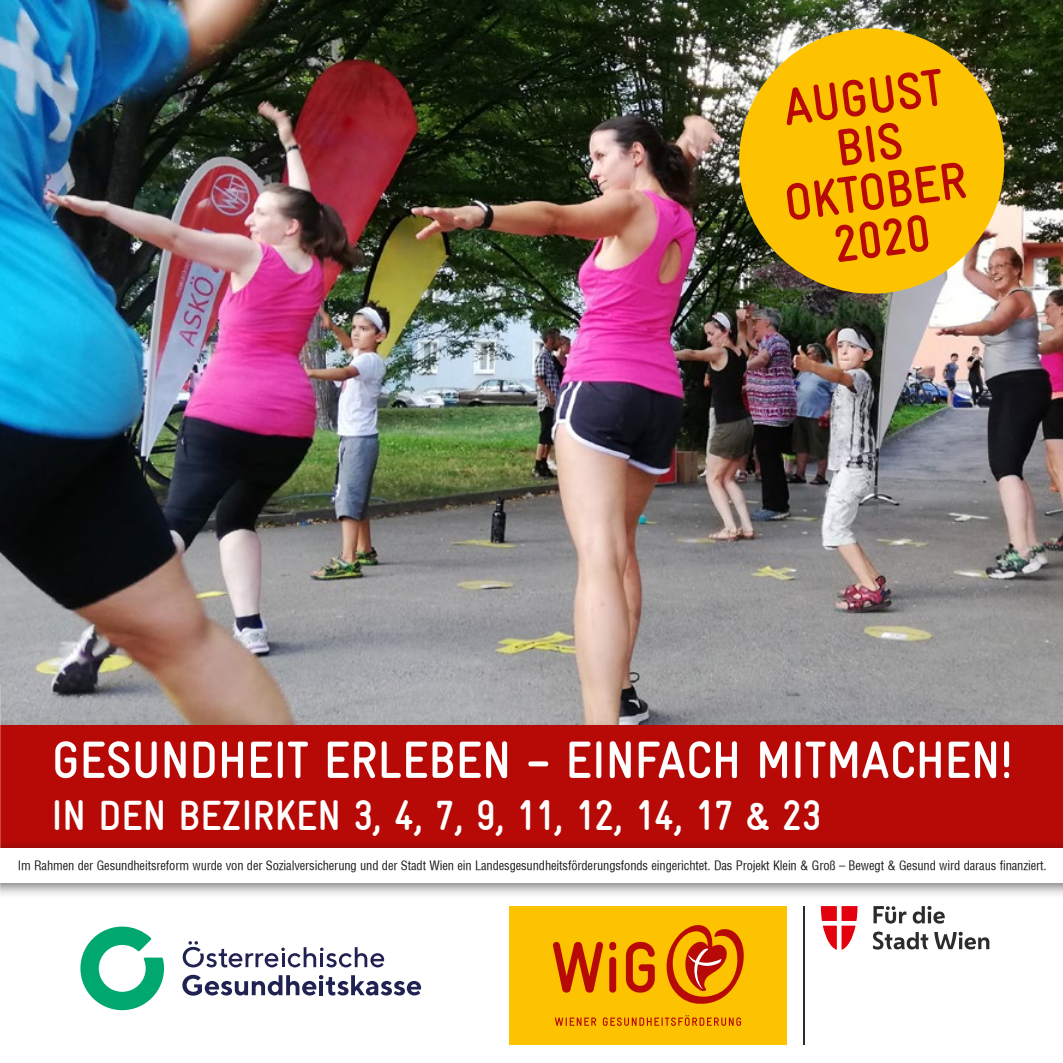
<style>
.page{position:relative;width:1063px;height:1063px;background:#fff}
.page>*{position:absolute;margin:0;border:0;box-sizing:border-box;transform-origin:0 0}
.t1{font:700 condensed 52.5px "Gravur";color:#fff}
.t2{font:700 condensed 52.5px/47.5px "Gravur";color:#b70a06;text-align:center}
.t3{font:700 condensed 42.5px "Gravur";color:#fff}
.t4{font:condensed 12.5px "Helvetica";letter-spacing:-.01em;color:#1a1a18}
</style>
<div class="page">
<img style="left:0;top:0;width:1063px;height:719px">
<svg style="left:731px;top:20px;width:282px;height:282px;background:#d1a81c"></svg>
<hr style="left:803px;top:906px;width:2px;height:139px;background:#2c2c2b">
<svg style="left:821px;top:906px;width:37px;height:44px"></svg>
<svg style="left:874px;top:906px;width:32px;height:18px"></svg>
<svg style="left:913px;top:906px;width:32px;height:18px"></svg>
<svg style="left:873px;top:932px;width:116px;height:18px"></svg>
<div style="left:510px;top:906px;width:277px;height:139px;background:#fdc300"></div>
<svg style="left:666px;top:925px;width:78px;height:79px"></svg>
<svg style="left:555px;top:1017px;width:41px;height:9px"></svg>
<svg style="left:603px;top:1015px;width:138px;height:11px"></svg>
<svg style="left:553px;top:942px;width:50px;height:51px"></svg>
<div style="left:609px;top:957px;width:7px;height:36px;background:#b70a06;border-radius:3px"></div>
<div style="left:609px;top:942px;width:7px;height:8px;background:#b70a06;border-radius:3px"></div>
<svg style="left:626px;top:942px;width:29px;height:51px"></svg>
<div style="left:0;top:719px;width:1063px;height:153px;background:#1a1a18;opacity:.5"></div>
<div style="left:0;top:725px;width:1063px;height:123px;background:#b70a06"></div>
<div style="left:0;top:839px;width:1063px;height:59px;background:#1a1a18;opacity:.6"></div>
<div style="left:0;top:848px;width:1063px;height:35px;background:#fff"></div>
<svg style="left:80px;top:927px;width:84px;height:83px"></svg>
<svg style="left:182px;top:975px;width:239px;height:21px"></svg>
<svg style="left:183px;top:941px;width:201px;height:26px"></svg>
<h1 class="t2" style="left:770px;top:85px;width:185px;rotate:-7deg">AUGUST<br>BIS<br>OKTOBER<br>2020</h1>
<h1 class="t1" style="left:52px;top:731px;width:963px">GESUNDHEIT ERLEBEN – EINFACH MITMACHEN!</h1>
<h2 class="t3" style="left:51px;top:792px;width:772px">IN DEN BEZIRKEN 3, 4, 7, 9, 11, 12, 14, 17 &amp; 23</h2>
<p class="t4" style="left:18px;top:858px;width:1030px">Im Rahmen der Gesundheitsreform wurde von der Sozialversicherung und der Stadt Wien ein Landesgesundheitsförderungsfonds eingerichtet. Das Projekt Klein &amp; Groß – Bewegt &amp; Gesund wird daraus finanziert.</p>
</div>
